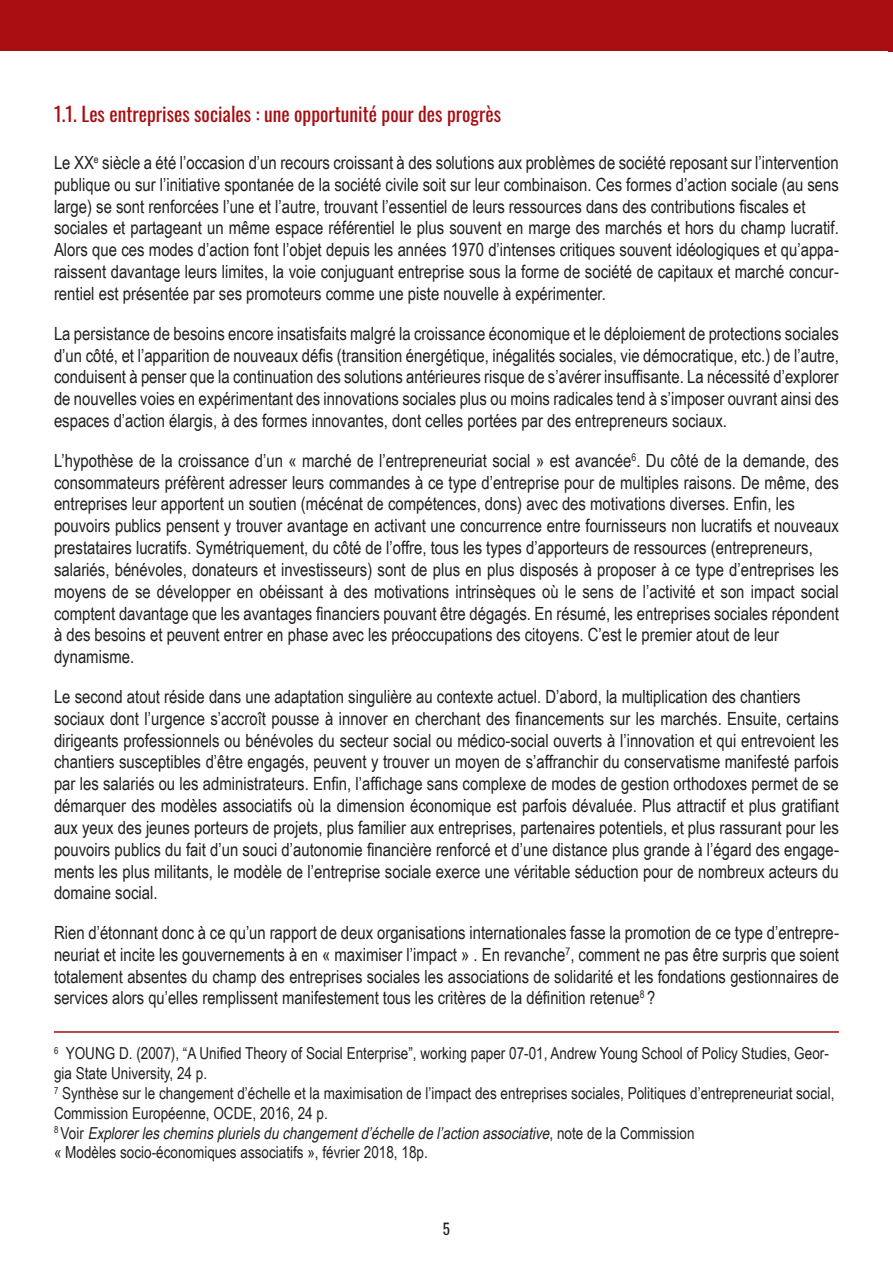
<style>
.page{position:relative;width:893px;height:1263px;background:#fff}
.page>*{position:absolute;margin:0;border:0;box-sizing:border-box;transform-origin:0 0}
.t1{font:19.65px "Oswald";color:#a70d11}
.t2{font:18.15px/21.8px "Arial Narrow";color:#231f20;text-align:justify}
.t3{font:18px/21.6px "Arial Narrow";color:#231f20}
.t4{font:16.5px/19.8px "Arial Narrow";color:#231f20}
.t5{font:italic 16.5px "Arial Narrow";color:#231f20}
.t6{font:15px "Oswald";color:#231f20}
.s1{font-size:18px}
.s2{font-style:normal}
</style>
<div class="page">
<div style="left:0;top:0;width:893px;height:51px;background:#a70d11"></div>
<hr style="left:54px;top:1031px;width:785px;height:2px;background:#a70d11">
<p class="t1" style="left:54px;top:96px;width:449px">1.1. Les entreprises sociales : une opportunité pour des progrès</p>
<p class="t2" style="left:54px;top:151px;width:786px">Le XX<sup>e</sup> siècle a été l’occasion d’un recours croissant à des solutions aux problèmes de société reposant sur l’intervention publique ou sur l’initiative spontanée de la société civile soit sur leur combinaison. Ces formes d’action sociale (au sens large) se sont renforcées l’une et l’autre, trouvant l’essentiel de leurs ressources dans des contributions fiscales et</p>
<p class="t2" style="left:54px;top:216px;width:786px">sociales et partageant un même espace référentiel le plus souvent en marge des marchés et hors du champ lucratif.<br>Alors que ces modes d’action font l’objet depuis les années 1970 d’intenses critiques souvent idéologiques et qu’appa&shy;raissent davantage leurs limites, la voie conjuguant entreprise sous la forme de société de capitaux et marché concur&shy;rentiel est présentée par ses promoteurs comme une piste nouvelle à expérimenter.</p>
<p class="t2" style="left:54px;top:322px;width:786px">La persistance de besoins encore insatisfaits malgré la croissance économique et le déploiement de protections sociales d’un côté, et l’apparition de nouveaux défis (transition énergétique, inégalités sociales, vie démocratique, etc.) de l’autre, conduisent à penser que la continuation des solutions antérieures risque de s’avérer insuffisante. La nécessité d’explorer de nouvelles voies en expérimentant des innovations sociales plus ou moins radicales tend à s’imposer ouvrant ainsi des espaces d’action élargis, à des formes innovantes, dont celles portées par des entrepreneurs sociaux.</p>
<p class="t2" style="left:54px;top:449px;width:786px">L’hypothèse de la croissance d’un « marché de l’entrepreneuriat social » est avancée<sup>6</sup>. Du côté de la demande, des consommateurs préfèrent adresser leurs commandes à ce type d’entreprise pour de multiples raisons. De même, des entreprises leur apportent un soutien (mécénat de compétences, dons) avec des motivations diverses. Enfin, les</p>
<p class="t2" style="left:54px;top:514px;width:786px">pouvoirs publics pensent y trouver avantage en activant une concurrence entre fournisseurs non lucratifs et nouveaux prestataires lucratifs. Symétriquement, du côté de l’offre, tous les types d’apporteurs de ressources (entrepreneurs,</p>
<p class="t2" style="left:54px;top:558px;width:786px">salariés, bénévoles, donateurs et investisseurs) sont de plus en plus disposés à proposer à ce type d’entreprises les moyens de se développer en obéissant à des motivations intrinsèques où le sens de l’activité et son impact social comptent davantage que les avantages financiers pouvant être dégagés. En résumé, les entreprises sociales répondent à des besoins et peuvent entrer en phase avec les préoccupations des citoyens. C’est le premier atout de leur</p>
<p class="t2" style="left:54px;top:645px;width:82px">dynamisme.</p>
<p class="t2" style="left:54px;top:685px;width:748px">Le second atout réside dans une adaptation singulière au contexte actuel. D’abord, la multiplication des chantiers</p>
<p class="t2" style="left:54px;top:707px;width:786px">sociaux dont l’urgence s’accroît pousse à innover en cherchant des financements sur les marchés. Ensuite, certains dirigeants professionnels ou bénévoles du secteur social ou médico-social ouverts à l’innovation et qui entrevoient les chantiers susceptibles d’être engagés, peuvent y trouver un moyen de s’affranchir du conservatisme manifesté parfois par les salariés ou les administrateurs. Enfin, l’affichage sans complexe de modes de gestion orthodoxes permet de se démarquer des modèles associatifs où la dimension économique est parfois dévaluée. Plus attractif et plus gratifiant aux yeux des jeunes porteurs de projets, plus familier aux entreprises, partenaires potentiels, et plus rassurant pour les pouvoirs publics du fait d’un souci d’autonomie financière renforcé et d’une distance plus grande à l’égard des engage&shy;ments les plus militants, le modèle de l’entreprise sociale exerce une véritable séduction pour de nombreux acteurs du domaine social.</p>
<p class="t2" style="left:54px;top:921px;width:786px">Rien d’étonnant donc à ce qu’un rapport de deux organisations internationales fasse la promotion de ce type d’entrepre&shy;neuriat et incite les gouvernements à en « maximiser l’impact » . En revanche<sup>7</sup>, comment ne pas être <span class="s1">surpris que soient</span></p>
<p class="t3" style="left:54px;top:965px;width:786px">totalement absentes du champ des entreprises sociales les associations de solidarité et les fondations gestionnaires de services alors qu’elles remplissent manifestement tous les critères de la définition retenue<sup>8</sup> ?</p>
<p class="t4" style="left:54px;top:1043px;width:776px"><sup>6</sup> YOUNG D. (2007), “A Unified Theory of Social Enterprise”, working paper 07-01, Andrew Young School of Policy Studies, Geor&shy;gia State University, 24 p.</p>
<p class="t4" style="left:54px;top:1083px;width:782px"><sup>7</sup> Synthèse sur le changement d’échelle et la maximisation de l’impact des entreprises sociales, Politiques d’entrepreneuriat social,<br>Commission Européenne, OCDE, 2016, 24 p.</p>
<p class="t5" style="left:54px;top:1121px;width:642px"><sup>8</sup> <span class="s2">Vo i r</span> Explorerlescheminsplurielsduchangementd’échelledel’actionassociative<span class="s2">, n o t e d e l a C o m m i s s i o n</span></p>
<p class="t4" style="left:54px;top:1142px;width:375px">« Modèles socio-économiques associatifs », février 2018, 18p.</p>
<p class="t6" style="left:443px;top:1215px;width:9px">5</p>
</div>
